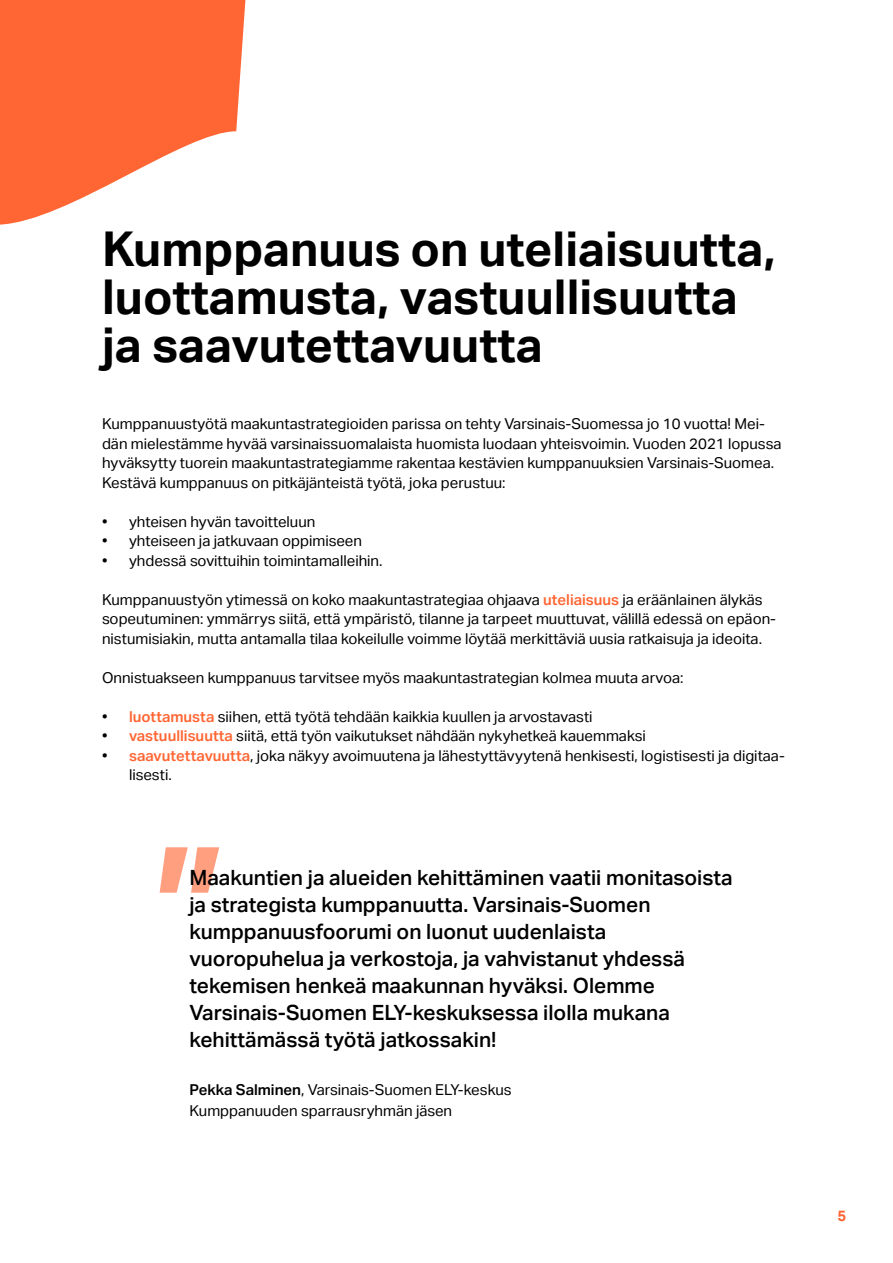
<style>
.page{position:relative;width:893px;height:1263px;background:#fff}
.page>*{position:absolute;margin:0;border:0;box-sizing:border-box;transform-origin:0 0}
.H2_alaotsikko{font:700 48px/48px "Aktiv Grotesk";color:#000}
.t1{font:500 21px/27px "Aktiv Grotesk";color:#000}
.Leipäteksti{font:15px/19.5px "Aktiv Grotesk";color:#000}
.Lista{font:15px/19.5px "Aktiv Grotesk";color:#000}
.t2{font:700 15px "Aktiv Grotesk";color:#f63}
.s1{font-weight:600;color:#f63}
.s2{font-weight:600}
</style>
<div class="page">
<svg style="left:0;top:0;width:245px;height:225px;fill:#f63"></svg>
<svg style="left:160px;top:847px;width:59px;height:46px"></svg>
<h2 class="H2_alaotsikko" style="left:102px;top:225px;width:675px">Kumppanuus on uteliaisuutta, luottamusta, vastuullisuutta ja saavutettavuutta</h2>
<p class="Leipäteksti" style="left:102px;top:414px;width:681px">Kumppanuustyötä maakuntastrategioiden parissa on tehty Varsinais-Suomessa jo 10 vuotta! Mei&shy;dän mielestämme hyvää varsinaissuomalaista huomista luodaan yhteisvoimin. Vuoden 2021 lopussa hyväksytty tuorein maakuntastrategiamme rakentaa kestävien kumppanuuksien Varsinais-Suomea.<br>Kestävä kumppanuus on pitkäjänteistä työtä, joka perustuu:</p>
<p class="Lista" style="left:102px;top:512px;width:215px">• yhteisen hyvän tavoitteluun</p>
<p class="Lista" style="left:102px;top:531px;width:261px">• yhteiseen ja jatkuvaan oppimiseen</p>
<p class="Lista" style="left:102px;top:551px;width:282px">• yhdessä sovittuihin toimintamalleihin.</p>
<p class="Leipäteksti" style="left:102px;top:590px;width:676px">Kumppanuustyön ytimessä on koko maakuntastrategiaa ohjaava <span class="s1">uteliaisuus</span> ja eräänlainen älykäs sopeutuminen: ymmärrys siitä, että ympäristö, tilanne ja tarpeet muuttuvat, välillä edessä on epäon&shy;nistumisiakin, mutta antamalla tilaa kokeilulle voimme löytää merkittäviä uusia ratkaisuja ja ideoita.</p>
<p class="Leipäteksti" style="left:102px;top:668px;width:583px">Onnistuakseen kumppanuus tarvitsee myös maakuntastrategian kolmea muuta arvoa:</p>
<p class="Lista" style="left:102px;top:707px;width:492px">• <span class="s1">luottamusta</span> siihen, että työtä tehdään kaikkia kuullen ja arvostavasti</p>
<p class="Lista" style="left:102px;top:726px;width:545px">• <span class="s1">vastuullisuutta</span> siitä, että työn vaikutukset nähdään nykyhetkeä kauemmaksi</p>
<p class="Lista" style="left:129px;top:746px;width:657px;text-indent:-27px">• <span class="s1">saavutettavuutta</span>, joka näkyy avoimuutena ja lähestyttävyytenä henkisesti, logistisesti ja digitaa&shy;lisesti.</p>
<p class="t1" style="left:189px;top:864px;width:545px">Maakuntien ja alueiden kehittäminen vaatii monitasoista ja strategista kumppanuutta. Varsinais-Suomen</p>
<p class="t1" style="left:189px;top:918px;width:418px">kumppanuusfoorumi on luonut uudenlaista</p>
<p class="t1" style="left:189px;top:945px;width:497px">vuoropuhelua ja verkostoja, ja vahvistanut yhdessä</p>
<p class="t1" style="left:189px;top:972px;width:467px">tekemisen henkeä maakunnan hyväksi. Olemme</p>
<p class="t1" style="left:189px;top:999px;width:482px">Varsinais-Suomen ELY-keskuksessa ilolla mukana</p>
<p class="t1" style="left:189px;top:1026px;width:309px">kehittämässä työtä jatkossakin!</p>
<p class="Leipäteksti" style="left:189px;top:1080px;width:324px"><span class="s2">Pekka Salminen</span>, Varsinais-Suomen ELY-keskus</p>
<p class="Leipäteksti" style="left:189px;top:1101px;width:264px">Kumppanuuden sparrausryhmän jäsen</p>
<p class="t2" style="left:837px;top:1206px;width:10px">5</p>
</div>
